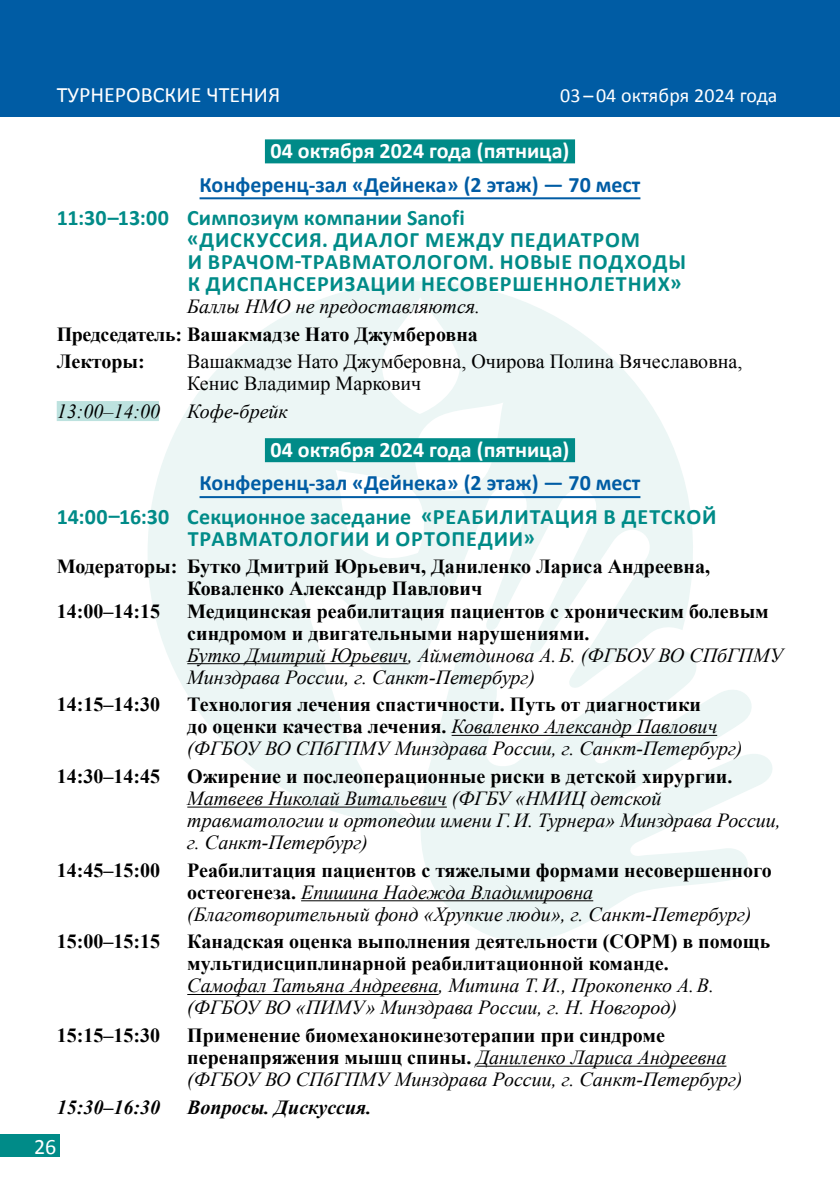
<style>
.page{position:relative;width:840px;height:1191px;background:#fff}
.page>*{position:absolute;margin:0;border:0;box-sizing:border-box;transform-origin:0 0}
.t1{font:700 22px/22px "Calibri";letter-spacing:.035em;color:#008b88}
.t2{font:700 22px "Calibri";color:#005ca4}
.t3{font:700 22px "Calibri";color:#fff}
.t4{font:700 22px "Calibri";letter-spacing:.005em;color:#008b88}
.t5{font:22px "Calibri";color:#fff}
.t6{font:italic 20px/22px "Times New Roman";color:#000}
.t7{font:700 20px/22px "Times New Roman";color:#000}
.t8{font:20px/22px "Times New Roman";color:#000}
.t9{font:italic 700 20px "Times New Roman";color:#000}
.t10{font:20px "Calibri";letter-spacing:.005em;color:#fff}
.s1{font-weight:700;font-style:normal}
</style>
<div class="page">
<div style="left:0;top:1134px;width:60px;height:23px;background:#008b88"></div>
<svg style="left:403px;top:690px;width:369px;height:251px;fill:#ecf6f5"></svg>
<svg style="left:148px;top:281px;width:587px;height:544px;fill:#ecf6f5"></svg>
<svg style="left:335px;top:297px;width:168px;height:267px"></svg>
<div style="left:0;top:0;width:839px;height:116px;background:#005ca4"></div>
<div style="left:265px;top:139px;width:309px;height:24px;background:#008b88"></div>
<hr style="left:199px;top:197px;width:441px;height:2px;background:#005ca4">
<div style="left:57px;top:401px;width:102px;height:20px;background:#bde2df"></div>
<div style="left:265px;top:438px;width:309px;height:24px;background:#008b88"></div>
<hr style="left:199px;top:496px;width:441px;height:2px;background:#005ca4">
<hr style="left:187px;top:663px;width:220px;height:1px;background:#000">
<hr style="left:451px;top:735px;width:265px;height:1px;background:#000">
<hr style="left:187px;top:806px;width:259px;height:1px;background:#000">
<hr style="left:301px;top:900px;width:292px;height:1px;background:#000">
<hr style="left:187px;top:994px;width:251px;height:1px;background:#000">
<hr style="left:476px;top:1065px;width:250px;height:1px;background:#000">
<p class="t5" style="left:57px;top:79px;width:225px">Турнеровские чтения</p>
<p class="t10" style="left:560px;top:81px;width:219px">03 – 04 октября 2024 года</p>
<p class="t3" style="left:270px;top:135px;width:300px">04 октября 2024 года (пятница)</p>
<p class="t2" style="left:199px;top:169px;width:442px">Конференц-зал «Дейнека» (2 этаж) — 70 мест</p>
<p class="t1" style="left:187px;top:206px;width:337px;text-indent:-130px">11:30–13:00 Симпозиум компании Sanofi «Дискуссия. Диалог между пед</p>
<p class="t1" style="left:188px;top:228px;width:499px;text-indent:364px">иатром<br>и врачом-травматологом. Новые подходы к диспансеризации несовершеннолетних»</p>
<p class="t6" style="left:187px;top:295px;width:294px">Баллы НМО не предоставляются.</p>
<p class="t7" style="left:57px;top:319px;width:422px;line-height:27.6px">Председатель: Вашакмадзе Нато Джумберовна<br>Лекторы:</p>
<p class="t8" style="left:187px;top:350px;width:556px">Вашакмадзе Нато Джумберовна, Очирова Полина Вячеславовна,<br>Кенис Владимир Маркович</p>
<p class="t6" style="left:57px;top:400px;width:105px">13:00–14:00</p>
<p class="t6" style="left:187px;top:400px;width:102px">Кофе-брейк</p>
<p class="t3" style="left:270px;top:434px;width:300px">04 октября 2024 года (пятница)</p>
<p class="t2" style="left:199px;top:467px;width:442px">Конференц-зал «Дейнека» (2 этаж) — 70 мест</p>
<p class="t4" style="left:57px;top:501px;width:416px">14:00–16:30 Секционное заседание «РЕАБИЛИ</p>
<p class="t1" style="left:529px;top:505px;width:26px">ТАЦИЯ</p>
<p class="t1" style="left:603px;top:505px;width:72px">В ДЕТСКОЙ</p>
<p class="t1" style="left:188px;top:527px;width:28px">ТРАВМА</p>
<p class="t1" style="left:272px;top:527px;width:27px">ТОЛОГИИ</p>
<p class="t1" style="left:375px;top:527px;width:13px">ИОР</p>
<p class="t1" style="left:424px;top:527px;width:112px">ТОПЕДИИ»</p>
<p class="t7" style="left:57px;top:555px;width:654px">Модераторы: Бутко Дмитрий Юрьевич, Даниленко Лариса Андреевна,</p>
<p class="t7" style="left:187px;top:577px;width:296px">Коваленко Александр Павлович</p>
<p class="t7" style="left:57px;top:599px;width:105px">14:00–14:15</p>
<p class="t7" style="left:187px;top:599px;width:583px">Медицинская реабилитация пациентов с хроническим болевым синдромом и двигательными нарушениями.</p>
<p class="t6" style="left:187px;top:643px;width:597px">Бутко Дмитрий Юрьевич, Айметдинова А.Б. (ФГБОУ ВО СПбГПМУ<br>Минздрава России, г. Санкт-Петербург)</p>
<p class="t7" style="left:57px;top:693px;width:105px">14:15–14:30</p>
<p class="t6" style="left:187px;top:693px;width:556px"><span class="s1">Технология лечения спастичности. Путь от диагностики<br>до оценки качества лечения.</span> Коваленко Александр Павлович (ФГБОУ ВО СПбГПМУ Минздрава России, г. Санкт-Петербург)</p>
<p class="t7" style="left:57px;top:764px;width:105px">14:30–14:45</p>
<p class="t7" style="left:187px;top:764px;width:546px">Ожирение и послеоперационные риски в детской хирургии.</p>
<p class="t6" style="left:187px;top:786px;width:594px">Матвеев Николай Витальевич (ФГБУ «НМИЦ детской травматологии и ортопедии имени Г.И. Турнера» Минздрава России, г. Санкт-Петербург)</p>
<p class="t7" style="left:57px;top:858px;width:105px">14:45–15:00</p>
<p class="t6" style="left:187px;top:858px;width:585px"><span class="s1">Реабилитация пациентов с тяжелыми формами несовершенного остеогенеза.</span> Епишина Надежда Владимировна (Благотворительный фонд «Хрупкие люди», г. Санкт-Петербург)</p>
<p class="t7" style="left:57px;top:930px;width:105px">15:00–15:15</p>
<p class="t7" style="left:187px;top:930px;width:584px">Канадская оценка выполнения деятельности (COPM) в помощь мультидисциплинарной реабилитационной команде.</p>
<p class="t6" style="left:187px;top:974px;width:528px">Самофал Татьяна Андреевна, Митина Т.И., Прокопенко А.В. (ФГБОУ ВО «ПИМУ» Минздрава России, г. Н. Новгород)</p>
<p class="t7" style="left:57px;top:1023px;width:105px">15:15–15:30</p>
<p class="t6" style="left:187px;top:1023px;width:556px"><span class="s1">Применение биомеханокинезотерапии при синдроме перенапряжения мышц спины.</span> Даниленко Лариса Андреевна (ФГБОУ ВО СПбГПМУ Минздрава России, г. Санкт-Петербург)</p>
<p class="t9" style="left:57px;top:1093px;width:105px">15:30–16:30</p>
<p class="t9" style="left:187px;top:1093px;width:186px">Вопросы. Дискуссия.</p>
<p class="t5" style="left:34px;top:1131px;width:24px">26</p>
</div>
